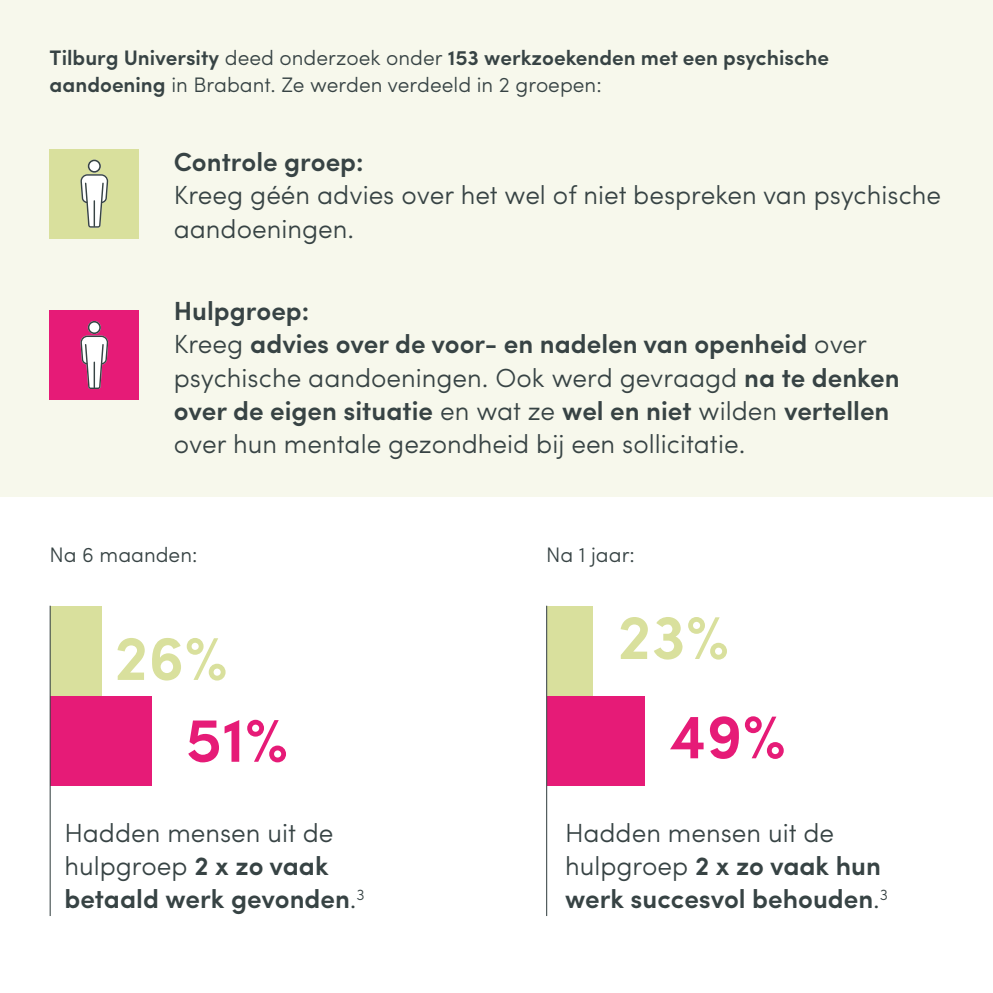
<style>
.page{position:relative;width:993px;height:993px;background:#fff}
.page>*{position:absolute;margin:0;border:0;box-sizing:border-box;transform-origin:0 0}
.t1{font:600 63px "Sofia Pro";color:#d9e09d}
.t2{font:600 63px "Sofia Pro";color:#e61b77}
.t3{font:300 26.25px/33.2px "Sofia Pro";color:#374344}
.t4{font:600 26.25px/33.2px "Sofia Pro";color:#374344}
.t5{font:600 21px/26.2px "Sofia Pro";color:#374344}
.t6{font:300 21px "Sofia Pro";color:#374344}
.s1{font-weight:300}
.s2{font-weight:600}
</style>
<div class="page">
<div style="left:0;top:0;width:992px;height:496px;background:#f7f8ec"></div>
<div style="left:50px;top:695px;width:101px;height:90px;background:#e61b77"></div>
<div style="left:547px;top:695px;width:97px;height:90px;background:#e61b77"></div>
<div style="left:50px;top:606px;width:52px;height:89px;background:#d9e09d"></div>
<div style="left:547px;top:606px;width:45px;height:89px;background:#d9e09d"></div>
<div style="left:50px;top:310px;width:89px;height:89px;background:#e61b77"></div>
<div style="left:50px;top:149px;width:89px;height:89px;background:#d9e09d"></div>
<svg style="left:80px;top:159px;width:28px;height:68px"></svg>
<svg style="left:80px;top:321px;width:28px;height:68px"></svg>
<hr style="left:50px;top:605px;width:1px;height:310px;background:#374344">
<hr style="left:546px;top:605px;width:1px;height:310px;background:#374344">
<p class="t5" style="left:50px;top:43px;width:780px">Tilburg University <span class="s1">deed onderzoek onder</span> 153 werkzoekenden met een psychische aandoening <span class="s1">in Brabant. Ze werden verdeeld in 2 groepen:</span></p>
<p class="t4" style="left:174px;top:143px;width:191px">Controle groep:</p>
<p class="t3" style="left:174px;top:177px;width:768px">Kreeg géén advies over het wel of niet bespreken van psychische aandoeningen.</p>
<p class="t3" style="left:174px;top:292px;width:727px"><span class="s2">Hulpgroep:<br></span>Kreeg <span class="s2">advies over de voor- en nadelen van openheid</span> over psychische aandoeningen. Ook werd gevraagd <span class="s2">na te denken over de eigen situatie</span> en wat ze <span class="s2">wel en niet</span> wilden <span class="s2">vertellen </span>over hun mentale gezondheid bij een sollicitatie.</p>
<p class="t6" style="left:50px;top:539px;width:149px">Na 6 maanden:</p>
<p class="t6" style="left:546px;top:539px;width:90px">Na 1 jaar:</p>
<h1 class="t1" style="left:114px;top:609px;width:115px">26%</h1>
<h1 class="t1" style="left:617px;top:588px;width:113px">23%</h1>
<h1 class="t2" style="left:185px;top:691px;width:104px">51%</h1>
<h1 class="t2" style="left:668px;top:688px;width:119px">49%</h1>
<p class="t3" style="left:64px;top:814px;width:302px">Hadden mensen uit de hulpgroep <span class="s2">2 x zo vaak betaald werk gevonden</span>.<sup>3</sup></p>
<p class="t4" style="left:565px;top:814px;width:324px"><span class="s1">Hadden mensen uit de hulpgroep</span> 2 x zo vaak hun werk succesvol behouden<span class="s1">.</span><sup>3</sup></p>
</div>
